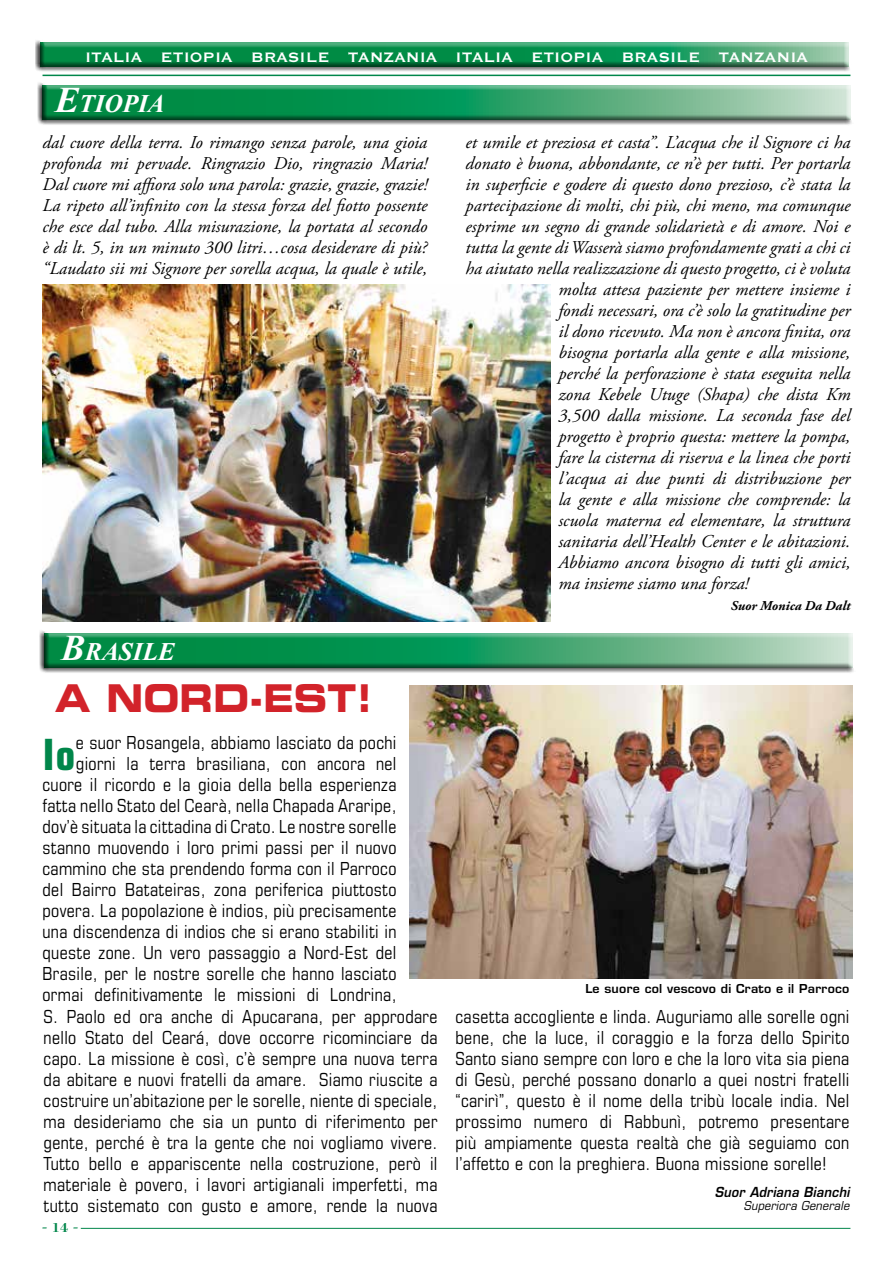
<style>
.page{position:relative;width:893px;height:1263px;background:#fff}
.page>*{position:absolute;margin:0;border:0;box-sizing:border-box;transform-origin:0 0}
.t1{font:700 condensed 43.05px "Eurostile";color:#00864a}
.t2{font:38.25px "Eurostile Bold Extended Two";color:#d2232a;scale:.85 1}
.t3{font:italic 700 25.2px "Times New Roman";color:#fff}
.t4{font:condensed 18px/21px "Eurostile";letter-spacing:.02em;color:#000;text-align:justify}
.t5{font:italic 18px/21px "Adobe Garamond Pro";color:#000;text-align:justify}
.t6{font:700 18px "Copperplate Gothic BT";color:#fff}
.t7{font:18px "Minion Pro";color:#00864a}
.t8{font:italic 600 13.5px "Eurostile";letter-spacing:.02em;color:#000;scale:.93 1}
.t9{font:italic 700 13.5px "Adobe Garamond Pro";color:#000}
.t10{font:600 12px "Eurostile";letter-spacing:.02em;color:#000}
.t11{font:italic 12px "Eurostile";letter-spacing:.02em;color:#000;scale:.93 1}
.s1{font-size:36px}
.s2{font-family:"Bodoni";font-weight:700;font-size:13.5px}
</style>
<div class="page">
<hr style="left:81px;top:1228px;width:769px;height:1px;background:#00864a">
<div style="left:38px;top:81px;width:816px;height:44px;background:#000;opacity:.75"></div>
<div style="left:40px;top:629px;width:816px;height:44px;background:#000;opacity:.75"></div>
<div style="left:35px;top:38px;width:817px;height:34px;background:#000;opacity:.75"></div>
<hr style="left:43px;top:75px;width:807px;height:1px;background:#00864a">
<img style="left:43px;top:285px;width:507px;height:336px">
<img style="left:409px;top:685px;width:444px;height:293px">
<p class="t6" style="left:85px;top:47px;width:724px">ITALIA ETIOPIA BRASILE TANZANIA ITALIA ETIOPIA BRASILE TANZANIA</p>
<h3 class="t3" style="left:55px;top:86px;width:111px"><span class="s1">E</span>TIOPIA</h3>
<p class="t5" style="left:43px;top:132px;width:386px">dal cuore della terra. Io rimango senza parole, una gioia profonda mi pervade. Ringrazio Dio, ringrazio Maria!<br>Dal cuore mi affiora solo una parola: grazie, grazie, grazie!<br>La ripeto all’infinito con la stessa forza del fiotto possente che esce dal tubo. Alla misurazione, la portata al secondo è di lt. 5, in un minuto 300 litri…cosa desiderare di più? “Laudato sii mi Signore per sorella acqua, la quale è utile,</p>
<p class="t5" style="left:466px;top:132px;width:386px">et umile et preziosa et casta”. L’acqua che il Signore ci ha</p>
<p class="t5" style="left:466px;top:153px;width:386px">donato è buona, abbondante, ce n’è per tutti. Per portarla</p>
<p class="t5" style="left:466px;top:174px;width:386px">in superficie e godere di questo dono prezioso, c’è stata la</p>
<p class="t5" style="left:466px;top:195px;width:386px">partecipazione di molti, chi più, chi meno, ma comunque</p>
<p class="t5" style="left:466px;top:216px;width:386px">esprime un segno di grande solidarietà e di amore. Noi e</p>
<p class="t5" style="left:466px;top:237px;width:386px">tutta la gente di Wasserà siamo profondamente grati a chi ci</p>
<p class="t5" style="left:466px;top:258px;width:386px">ha aiutato nella realizzazione di questo progetto, ci è voluta</p>
<p class="t5" style="left:558px;top:279px;width:293px">molta attesa paziente per mettere insieme i</p>
<p class="t5" style="left:558px;top:300px;width:293px">fondi necessari, ora c’è solo la gratitudine per</p>
<p class="t5" style="left:558px;top:321px;width:293px">il dono ricevuto. Ma non è ancora finita, ora</p>
<p class="t5" style="left:558px;top:342px;width:293px">bisogna portarla alla gente e alla missione,</p>
<p class="t5" style="left:558px;top:363px;width:293px">perché la perforazione è stata eseguita nella</p>
<p class="t5" style="left:558px;top:384px;width:293px">zona Kebele Utuge (Shapa) che dista Km</p>
<p class="t5" style="left:558px;top:405px;width:293px">3,500 dalla missione. La seconda fase del</p>
<p class="t5" style="left:558px;top:426px;width:293px">progetto è proprio questa: mettere la pompa,</p>
<p class="t5" style="left:558px;top:447px;width:293px">fare la cisterna di riserva e la linea che porti</p>
<p class="t5" style="left:558px;top:468px;width:293px">l’acqua ai due punti di distribuzione per</p>
<p class="t5" style="left:558px;top:489px;width:293px">la gente e alla missione che comprende: la</p>
<p class="t5" style="left:558px;top:510px;width:293px">scuola materna ed elementare, la struttura</p>
<p class="t5" style="left:558px;top:531px;width:293px">sanitaria dell’Health Center e le abitazioni.</p>
<p class="t5" style="left:558px;top:552px;width:293px">Abbiamo ancora bisogno di tutti gli amici,</p>
<p class="t5" style="left:558px;top:574px;width:192px">ma insieme siamo una forza!</p>
<p class="t9" style="left:731px;top:598px;width:121px">Suor Monica Da Dalt</p>
<h3 class="t3" style="left:61px;top:634px;width:115px"><span class="s1">B</span>RASILE</h3>
<h2 class="t2" style="left:55px;top:671px;width:375px">A NORD-EST!</h2>
<h1 class="t1" style="left:43px;top:728px;width:34px">Io</h1>
<p class="t4" style="left:76px;top:732px;width:322px">e suor Rosangela, abbiamo lasciato da pochi</p>
<p class="t4" style="left:76px;top:753px;width:322px">giorni la terra brasiliana, con ancora nel</p>
<p class="t4" style="left:43px;top:774px;width:356px">cuore il ricordo e la gioia della bella esperienza</p>
<p class="t4" style="left:43px;top:795px;width:356px">fatta nello Stato del Cearà, nella Chapada Araripe,</p>
<p class="t4" style="left:43px;top:816px;width:356px">dov’è situata la cittadina di Crato. Le nostre sorelle</p>
<p class="t4" style="left:43px;top:837px;width:355px">stanno muovendo i loro primi passi per il nuovo</p>
<p class="t4" style="left:43px;top:858px;width:355px">cammino che sta prendendo forma con il Parroco</p>
<p class="t4" style="left:43px;top:879px;width:355px">del Bairro Batateiras, zona periferica piuttosto</p>
<p class="t4" style="left:43px;top:900px;width:356px">povera. La popolazione è indios, più precisamente</p>
<p class="t4" style="left:43px;top:921px;width:356px">una discendenza di indios che si erano stabiliti in</p>
<p class="t4" style="left:43px;top:942px;width:355px">queste zone. Un vero passaggio a Nord-Est del</p>
<p class="t4" style="left:43px;top:963px;width:355px">Brasile, per le nostre sorelle che hanno lasciato</p>
<p class="t4" style="left:43px;top:984px;width:356px">ormai definitivamente le missioni di Londrina,</p>
<p class="t4" style="left:44px;top:1006px;width:395px">S. Paolo ed ora anche di Apucarana, per approdare</p>
<p class="t4" style="left:44px;top:1027px;width:395px">nello Stato del Ceará, dove occorre ricominciare da</p>
<p class="t4" style="left:44px;top:1048px;width:395px">capo. La missione è così, c’è sempre una nuova terra</p>
<p class="t4" style="left:44px;top:1069px;width:395px">da abitare e nuovi fratelli da amare. Siamo riuscite a</p>
<p class="t4" style="left:44px;top:1090px;width:395px">costruire un’abitazione per le sorelle, niente di speciale,</p>
<p class="t4" style="left:44px;top:1111px;width:395px">ma desideriamo che sia un punto di riferimento per</p>
<p class="t4" style="left:44px;top:1132px;width:395px">gente, perché è tra la gente che noi vogliamo vivere.</p>
<p class="t4" style="left:44px;top:1153px;width:395px">Tutto bello e appariscente nella costruzione, però il</p>
<p class="t4" style="left:44px;top:1174px;width:395px">materiale è povero, i lavori artigianali imperfetti, ma</p>
<p class="t4" style="left:44px;top:1195px;width:395px">tutto sistemato con gusto e amore, rende la nuova</p>
<p class="t7" style="left:41px;top:1214px;width:39px">- <span class="s2">14</span> -</p>
<p class="t10" style="left:585px;top:981px;width:265px">Le suore col vescovo di Crato e il Parroco</p>
<p class="t4" style="left:455px;top:1006px;width:395px">casetta accogliente e linda. Auguriamo alle sorelle ogni bene, che la luce, il coraggio e la forza dello Spirito Santo siano sempre con loro e che la loro vita sia piena di Gesù, perché possano donarlo a quei nostri fratelli “carirì”, questo è il nome della tribù locale india. Nel prossimo numero di Rabbunì, potremo presentare più ampiamente questa realtà che già seguiamo con l’affetto e con la preghiera. Buona missione sorelle!</p>
<p class="t8" style="left:715px;top:1183px;width:146px">Suor Adriana Bianchi</p>
<p class="t11" style="left:744px;top:1198px;width:115px">Superiora Generale</p>
</div>
